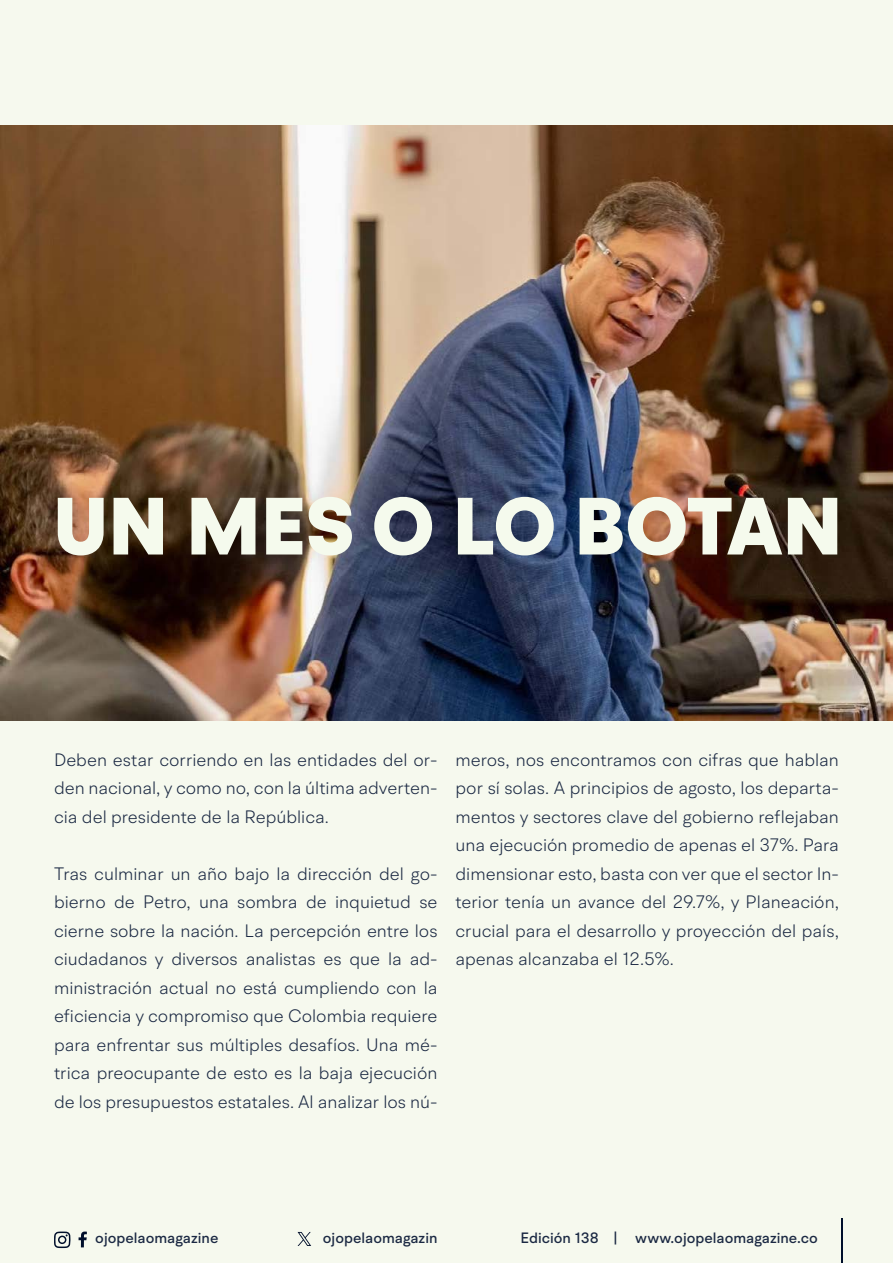
<style>
.page{position:relative;width:893px;height:1263px;background:#f6f9ee}
.page>*{position:absolute;margin:0;border:0;box-sizing:border-box;transform-origin:0 0}
.t1{font:900 81px "BR Hendrix";color:#f5faed}
.t2{font:300 18px/28.5px "BR Hendrix";color:#1b2943;text-align:justify}
.t3{font:500 15px "BR Hendrix";color:#1b2943}
</style>
<div class="page">
<svg style="left:79px;top:1231px;width:8px;height:16px"></svg>
<svg style="left:54px;top:1231px;width:17px;height:17px"></svg>
<hr style="left:841px;top:1219px;width:1px;height:44px;background:#000f2b">
<svg style="left:298px;top:1232px;width:13px;height:14px"></svg>
<img style="left:0;top:126px;width:893px;height:595px">
<h1 class="t1" style="left:53px;top:476px;width:791px">UN MES O LO BOTAN</h1>
<p class="t2" style="left:54px;top:745px;width:385px">Deben estar corriendo en las entidades del or&shy;den nacional, y como no, con la última adverten&shy;cia del presidente de la República.</p>
<p class="t2" style="left:54px;top:859px;width:385px">Tras culminar un año bajo la dirección del go&shy;bierno de Petro, una sombra de inquietud se cierne sobre la nación. La percepción entre los ciudadanos y diversos analistas es que la ad&shy;ministración actual no está cumpliendo con la eficiencia y compromiso que Colombia requiere para enfrentar sus múltiples desafíos. Una mé&shy;trica preocupante de esto es la baja ejecución de los presupuestos estatales. Al analizar los nú-</p>
<p class="t2" style="left:455px;top:745px;width:385px">meros, nos encontramos con cifras que hablan por sí solas. A principios de agosto, los departa&shy;mentos y sectores clave del gobierno reflejaban una ejecución promedio de apenas el 37%. Para dimensionar esto, basta con ver que el sector In&shy;terior tenía un avance del 29.7%, y Planeación, crucial para el desarrollo y proyección del país, apenas alcanzaba el 12.5%.</p>
<p class="t3" style="left:95px;top:1229px;width:125px">ojopelaomagazine</p>
<p class="t3" style="left:323px;top:1229px;width:116px">ojopelaomagazin</p>
<p class="t3" style="left:521px;top:1229px;width:299px">Edición 138 | www.ojopelaomagazine.co</p>
</div>
